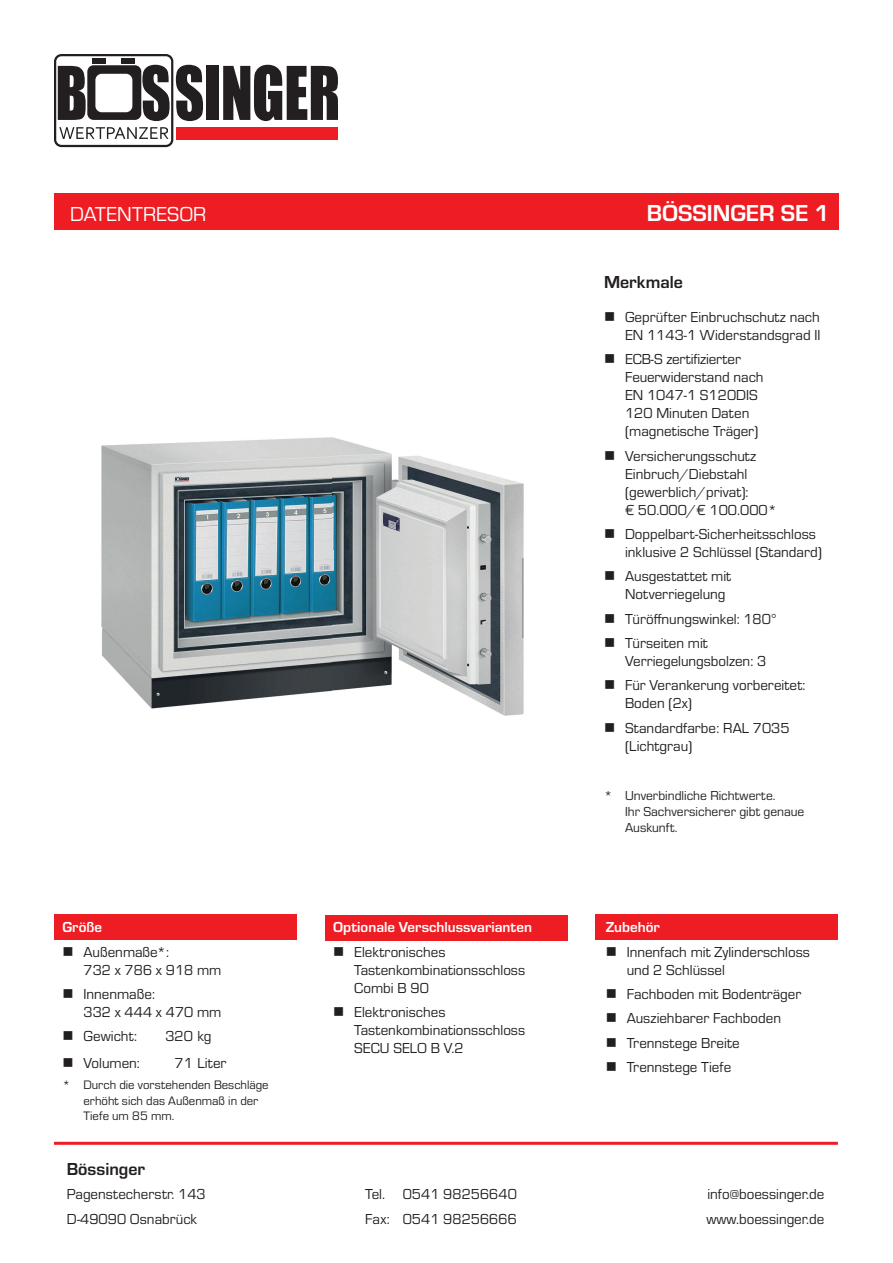
<style>
.page{position:relative;width:893px;height:1263px;background:#fff}
.page>*{position:absolute;margin:0;border:0;box-sizing:border-box;transform-origin:0 0}
.t1{font:700 24px "Eurostile";color:#fff}
.t2{font:21px "Eurostile";color:#fff}
.t3{font:700 18px "Eurostile";color:#231f20}
.t4{font:15px/18px "Eurostile";color:#231f20}
.t5{font:700 15px "Eurostile";color:#fff}
.t6{font:13.5px/16.2px "Eurostile";color:#231f20}
.t7{font:12.75px/15.3px "Eurostile";color:#231f20}
</style>
<div class="page">
<div style="left:54px;top:193px;width:785px;height:36px;background:#ee1d23"></div>
<div style="left:54px;top:914px;width:242px;height:26px;background:#ee1d23"></div>
<div style="left:206px;top:66px;width:13px;height:54px;background:#231f20"></div>
<svg style="left:223px;top:65px;width:115px;height:56px"></svg>
<svg style="left:54px;top:54px;width:149px;height:93px"></svg>
<div style="left:176px;top:127px;width:162px;height:12px;background:#ee1d23"></div>
<hr style="left:54px;top:1142px;width:784px;height:3px;background:#ee1d23">
<div style="left:326px;top:915px;width:242px;height:25px;background:#ee1d23"></div>
<div style="left:595px;top:914px;width:243px;height:26px;background:#ee1d23"></div>
<img style="left:101px;top:437px;width:423px;height:279px">
<h2 class="t2" style="left:70px;top:200px;width:138px">DATENTRESOR</h2>
<p class="t5" style="left:63px;top:916px;width:41px">Größe</p>
<p class="t4" style="left:84px;top:942px;width:139px;text-indent:-21px">■ Außenmaße*:<br>732 x 786 x 918 mm</p>
<p class="t4" style="left:84px;top:984px;width:139px;text-indent:-21px">■ Innenmaße:<br>332 x 444 x 470 mm</p>
<p class="t4" style="left:63px;top:1027px;width:76px">■ Gewicht:</p>
<p class="t4" style="left:165px;top:1027px;width:48px">320 kg</p>
<p class="t4" style="left:63px;top:1053px;width:79px">■ Volumen:</p>
<p class="t4" style="left:175px;top:1053px;width:53px">71 Liter</p>
<p class="t7" style="left:84px;top:1077px;width:187px;text-indent:-21px">* Durch die vorstehenden Beschläge erhöht sich das Außenmaß in der<br>Tiefe um 85 mm.</p>
<p class="t5" style="left:333px;top:916px;width:200px">Optionale Verschlussvarianten</p>
<p class="t4" style="left:354px;top:942px;width:172px;text-indent:-21px">■ Elektronisches<br>Tastenkombinationsschloss<br>Combi B 90</p>
<p class="t4" style="left:354px;top:1002px;width:172px;text-indent:-21px">■ Elektronisches<br>Tastenkombinationsschloss<br>SECU SELO B V.2</p>
<h1 class="t1" style="left:647px;top:196px;width:184px">BÖSSINGER SE 1</h1>
<p class="t3" style="left:604px;top:270px;width:80px">Merkmale</p>
<p class="t4" style="left:604px;top:307px;width:218px;text-align:right">■ Geprüfter Einbruchschutz nach<br>EN 1143-1 Widerstandsgrad II</p>
<p class="t4" style="left:625px;top:349px;width:140px;text-indent:-21px">■ ECB-S zertifizierter<br>Feuerwiderstand nach<br>EN 1047-1 S120DIS<br>120 Minuten Daten (magnetische Träger)</p>
<p class="t4" style="left:625px;top:446px;width:153px;text-indent:-21px">■ Versicherungsschutz<br>Einbruch/Diebstahl (gewerblich/privat):<br>€ 50.000/€ 100.000*</p>
<p class="t4" style="left:625px;top:524px;width:198px;text-indent:-21px">■ Doppelbart-Sicherheitsschloss inklusive 2 Schlüssel (Standard)</p>
<p class="t4" style="left:625px;top:567px;width:108px;text-indent:-21px">■ Ausgestattet mit<br>Notverriegelung</p>
<p class="t4" style="left:604px;top:609px;width:174px">■ Türöffnungswinkel: 180°</p>
<p class="t4" style="left:625px;top:633px;width:143px;text-indent:-21px">■ Türseiten mit<br>Verriegelungsbolzen: 3</p>
<p class="t4" style="left:625px;top:676px;width:182px;text-indent:-21px">■ Für Verankerung vorbereitet:<br>Boden (2x)</p>
<p class="t4" style="left:625px;top:718px;width:166px;text-indent:-21px">■ Standardfarbe: RAL 7035 (Lichtgrau)</p>
<p class="t6" style="left:625px;top:786px;width:181px;text-indent:-21px">* Unverbindliche Richtwerte.<br>Ihr Sachversicherer gibt genaue<br>Auskunft.</p>
<p class="t5" style="left:606px;top:916px;width:56px">Zubehör</p>
<p class="t4" style="left:627px;top:942px;width:185px;text-indent:-21px">■ Innenfach mit Zylinderschloss und 2 Schlüssel</p>
<p class="t4" style="left:606px;top:984px;width:197px">■ Fachboden mit Bodenträger</p>
<p class="t4" style="left:606px;top:1009px;width:177px">■ Ausziehbarer Fachboden</p>
<p class="t4" style="left:606px;top:1033px;width:136px">■ Trennstege Breite</p>
<p class="t4" style="left:606px;top:1057px;width:127px">■ Trennstege Tiefe</p>
<p class="t3" style="left:67px;top:1156px;width:80px">Bössinger</p>
<p class="t4" style="left:67px;top:1185px;width:140px">Pagenstecherstr. 143</p>
<p class="t4" style="left:365px;top:1185px;width:153px">Tel. 0541 98256640</p>
<p class="t4" style="left:707px;top:1185px;width:118px">info@boessinger.de</p>
<p class="t4" style="left:67px;top:1209px;width:132px">D-49090 Osnabrück</p>
<p class="t4" style="left:365px;top:1209px;width:153px">Fax: 0541 98256666</p>
<p class="t4" style="left:706px;top:1209px;width:119px">www.boessinger.de</p>
</div>
